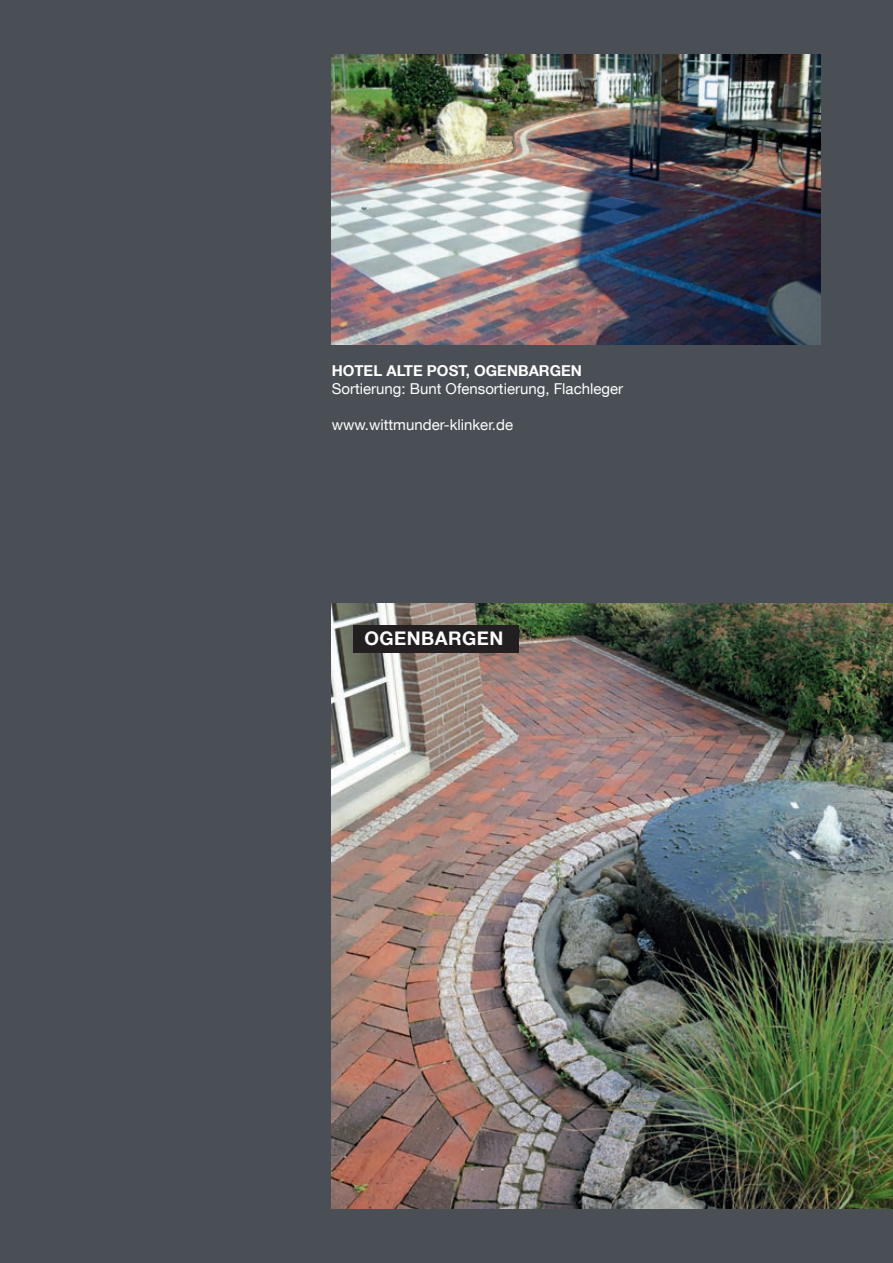
<style>
.page{position:relative;width:893px;height:1263px;background:#4a4f55}
.page>*{position:absolute;margin:0;border:0;box-sizing:border-box;transform-origin:0 0}
.t1{font:700 18.75px "Helvetica Neue LT Com";letter-spacing:.025em;color:#fff}
.t2{font:15px "Helvetica Neue LT Com";color:#fff}
.t3{font:700 15px "Helvetica Neue LT Com";color:#fff}
</style>
<div class="page">
<img style="left:332px;top:54px;width:489px;height:290px">
<img style="left:332px;top:604px;width:561px;height:605px">
<div style="left:353px;top:625px;width:166px;height:27px;background:#231f20"></div>
<p class="t3" style="left:332px;top:362px;width:252px">HOTEL ALTE POST, OGENBARGEN</p>
<p class="t2" style="left:332px;top:380px;width:293px">Sortierung: Bunt Ofensortierung, Flachleger</p>
<p class="t2" style="left:332px;top:416px;width:183px">www.wittmunder-klinker.de</p>
<p class="t1" style="left:364px;top:627px;width:140px">OGENBARGEN</p>
</div>
